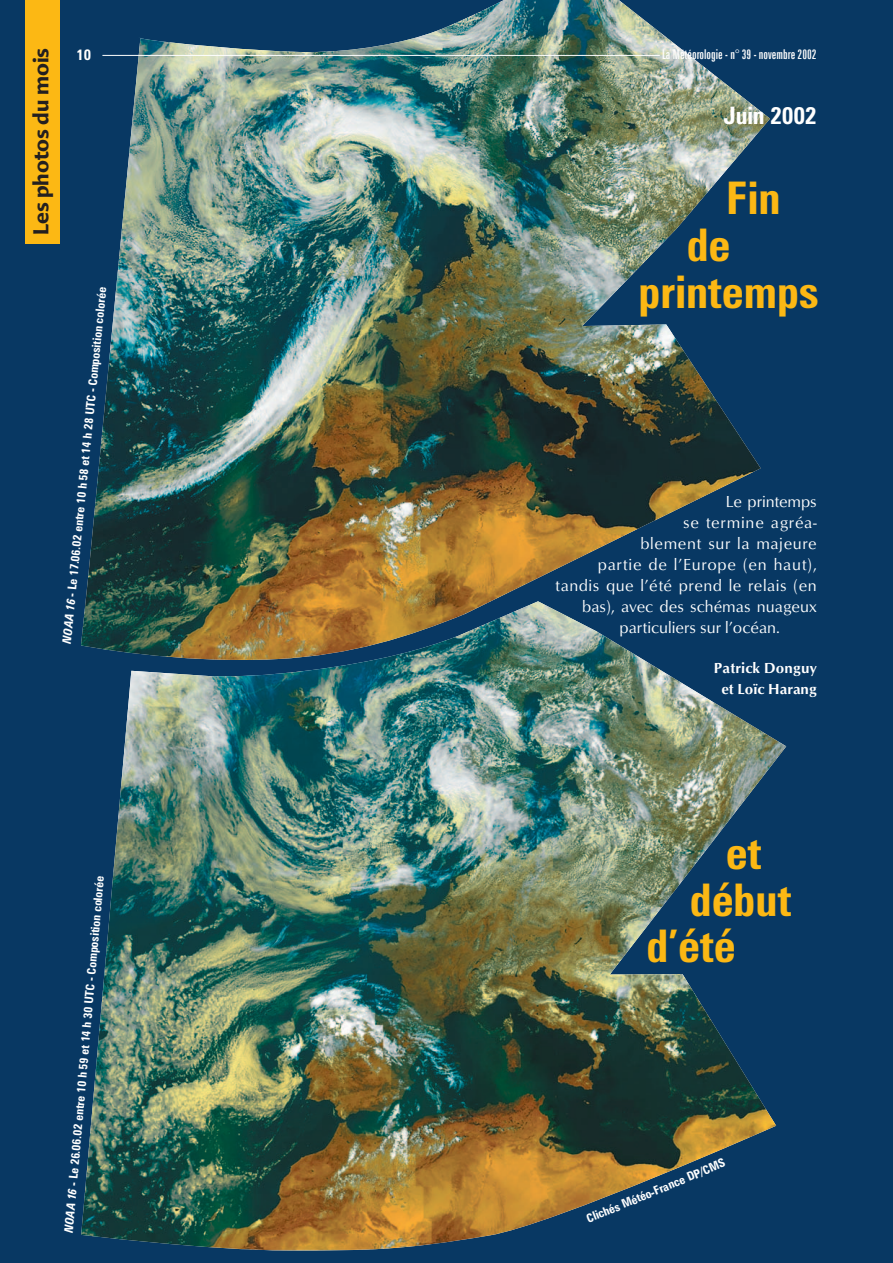
<style>
.page{position:relative;width:893px;height:1263px;background:#fff}
.page>*{position:absolute;margin:0;border:0;box-sizing:border-box;transform-origin:0 0}
.t1{font:700 condensed 45px/46.5px "Zurich BT";color:#fcb814;text-align:center}
.t2{font:700 condensed 24px "Zurich BT";letter-spacing:-.01em;color:#fff}
.t3{font:700 21px "Advert";color:#231f20}
.t4{font:16.5px "Opus";letter-spacing:.03em;color:#fff}
.t5{font:16.5px "Opus";letter-spacing:.005em;color:#fff}
.t6{font:16.5px "Opus";color:#fff}
.t7{font:16.5px "Opus";letter-spacing:-.005em;color:#fff}
.t8{font:700 15px/21px "Opus";letter-spacing:.01em;color:#fff;text-align:center}
.t9{font:700 condensed 15px "Zurich BT";color:#fff}
.t10{font:extra-condensed 13.5px "Zurich BT";color:#fff}
.t11{font:700 condensed 12px "Zurich BT";color:#fff}
.s1{font-style:italic}
</style>
<div class="page">
<div style="left:0;top:0;width:892px;height:1263px;background:#083863"></div>
<img style="left:85px;top:0;width:685px;height:601px">
<div style="left:26px;top:0;width:34px;height:244px;background:#fcb814"></div>
<hr style="left:102px;top:55px;width:557px;height:1px;background:#fff">
<img style="left:81px;top:601px;width:705px;height:649px">
<svg style="left:585px;top:1210px;width:14px;height:12px"></svg>
<p class="t3" style="left:33px;top:235px;width:189px;rotate:-90deg">Les photos du mois</p>
<p class="t9" style="left:77px;top:49px;width:16px">10</p>
<p class="t10" style="left:662px;top:49px;width:156px">La Météorologie - n° 39 - novembre 2002</p>
<p class="t2" style="left:724px;top:107px;width:94px">Juin 2002</p>
<p class="t1" style="left:686px;top:180px;width:95px;text-align:left;text-indent:39px">Fin de</p>
<p class="t11" style="left:61px;top:643px;width:359px;rotate:-84deg"><span class="s1">NOAA 16</span> - Le 17.06.02 entre 10 h 58 et 14 h 28 UTC - Composition colorée</p>
<p class="t11" style="left:64px;top:1232px;width:359px;rotate:-85deg"><span class="s1">NOAA 16</span> - Le 26.06.02 entre 10 h 59 et 14 h 30 UTC - Composition colorée</p>
<p class="t1" style="left:638px;top:274px;width:182px">printemps</p>
<p class="t7" style="left:725px;top:495px;width:93px">Le printemps</p>
<p class="t4" style="left:683px;top:516px;width:135px">se termine agréa-</p>
<p class="t4" style="left:640px;top:537px;width:178px">blement sur la majeure</p>
<p class="t4" style="left:597px;top:558px;width:220px">partie de l’Europe (en haut),</p>
<p class="t4" style="left:555px;top:579px;width:263px">tandis que l’été prend le relais (en</p>
<p class="t5" style="left:582px;top:600px;width:236px">bas), avec des schémas nuageux</p>
<p class="t6" style="left:619px;top:621px;width:162px">particuliers sur l’océan.</p>
<p class="t8" style="left:713px;top:658px;width:104px">Patrick Donguy et Loïc Harang</p>
<p class="t1" style="left:689px;top:835px;width:103px">et début</p>
<p class="t1" style="left:646px;top:928px;width:91px">d’été</p>
<p class="t11" style="left:643px;top:1191px;width:87px;rotate:-23deg">o-France DP/CMS</p>
<p class="t11" style="left:596px;top:1210px;width:53px;rotate:-22deg">chés Mété</p>
</div>
